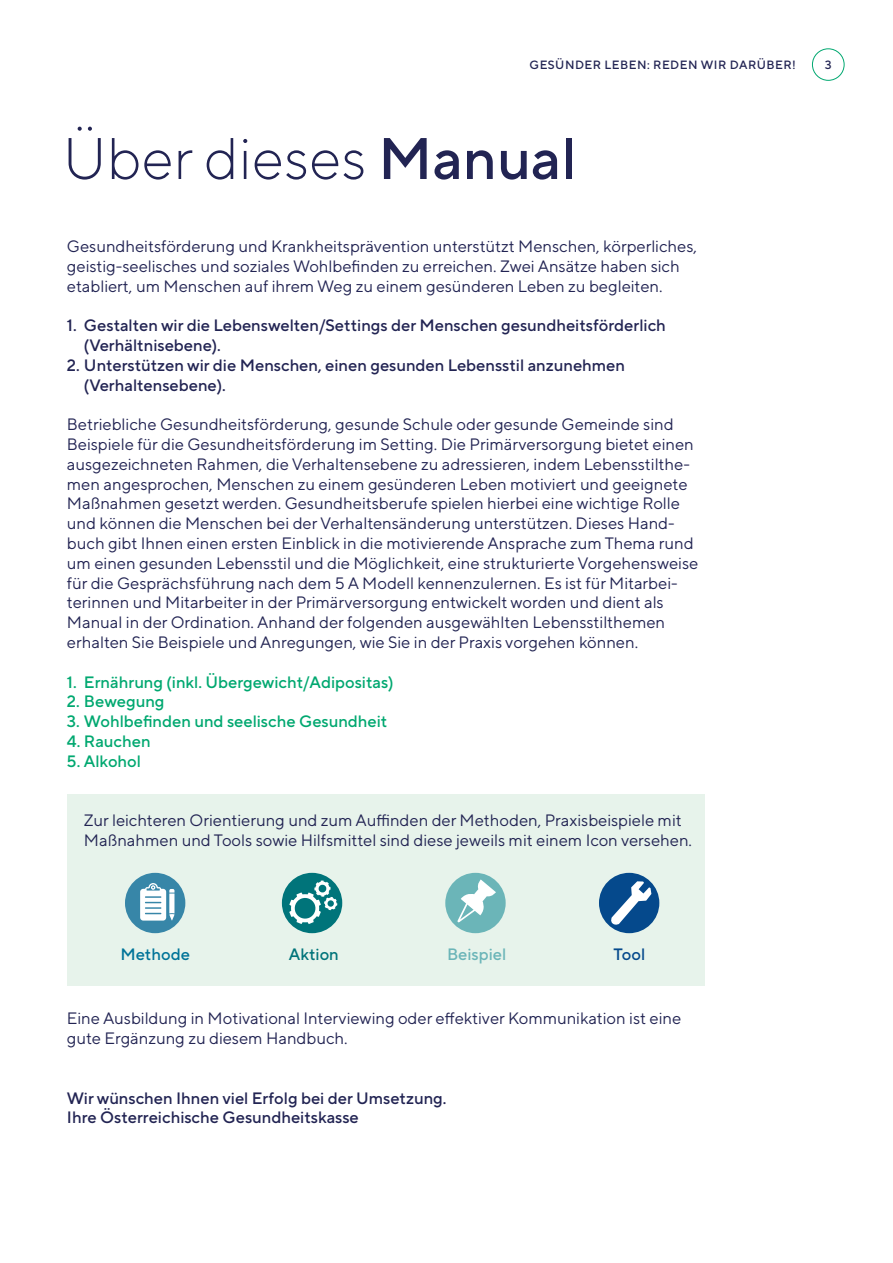
<style>
.page{position:relative;width:893px;height:1263px;background:#fff}
.page>*{position:absolute;margin:0;border:0;box-sizing:border-box;transform-origin:0 0}
.t1{font:300 58.5px "TT Norms Pro";color:#222453}
.t2{font:16.5px/19.8px "TT Norms Pro";color:#222453}
.t3{font:500 16.5px/19.8px "TT Norms Pro";color:#222453}
.t4{font:500 16.5px "TT Norms Pro";color:#00a870}
.t5{font:500 16.5px "TT Norms Pro";color:#6bb5b8}
.t6{font:500 16.5px "TT Norms Pro";color:#007499}
.t7{font:500 16.5px "TT Norms Pro";color:#00747a}
.t8{font:500 16.5px "TT Norms Pro";color:#05498c}
.t9{font:500 12px "TT Norms Pro";letter-spacing:.04em;color:#222453}
.s1{font-weight:500}
</style>
<div class="page">
<div style="left:812px;top:48px;width:32px;height:33px;border:1px solid #00a870;border-radius:50%"></div>
<div style="left:67px;top:794px;width:638px;height:191px;background:#e7f3eb"></div>
<div style="left:125px;top:873px;width:60px;height:60px;background:#3786a8;border-radius:50%"></div>
<svg style="left:140px;top:883px;width:34px;height:37px"></svg>
<div style="left:445px;top:873px;width:61px;height:60px;background:#6bb5b8;border-radius:50%"></div>
<svg style="left:456px;top:879px;width:40px;height:44px"></svg>
<div style="left:282px;top:873px;width:60px;height:60px;background:#00747a;border-radius:50%"></div>
<svg style="left:289px;top:880px;width:48px;height:44px"></svg>
<div style="left:599px;top:873px;width:60px;height:60px;background:#05498c;border-radius:50%"></div>
<svg style="left:611px;top:881px;width:40px;height:45px"></svg>
<p class="t9" style="left:530px;top:57px;width:268px">GESÜNDER LEBEN: REDEN WIR DARÜBER!</p>
<p class="t9" style="left:825px;top:57px;width:9px">3</p>
<h1 class="t1" style="left:63px;top:121px;width:515px">Über dieses <span class="s1">Manual</span></h1>
<p class="t2" style="left:67px;top:236px;width:632px">Gesundheitsförderung und Krankheitsprävention unterstützt Menschen, körperliches, geistig-seelisches und soziales Wohlbefinden zu erreichen. Zwei Ansätze haben sich etabliert, um Menschen auf ihrem Weg zu einem gesünderen Leben zu begleiten.</p>
<p class="t3" style="left:84px;top:315px;width:583px;text-indent:-17px">1. Gestalten wir die Lebenswelten/Settings der Menschen gesundheitsförderlich (Verhältnisebene).</p>
<p class="t3" style="left:84px;top:355px;width:543px;text-indent:-17px">2. Unterstützen wir die Menschen, einen gesunden Lebensstil anzunehmen (Verhaltensebene).</p>
<p class="t2" style="left:67px;top:414px;width:633px">Betriebliche Gesundheitsförderung, gesunde Schule oder gesunde Gemeinde sind Beispiele für die Gesundheitsförderung im Setting. Die Primärversorgung bietet einen ausgezeichneten Rahmen, die Verhaltensebene zu adressieren, indem Lebensstilthe&shy;men angesprochen, Menschen zu einem gesünderen Leben motiviert und geeignete Maßnahmen gesetzt werden. Gesundheitsberufe spielen hierbei eine wichtige Rolle und können die Menschen bei der Verhaltensänderung unterstützen. Dieses Hand&shy;buch gibt Ihnen einen ersten Einblick in die motivierende Ansprache zum Thema rund um einen gesunden Lebensstil und die Möglichkeit, eine strukturierte Vorgehensweise für die Gesprächsführung nach dem 5 A Modell kennenzulernen. Es ist für Mitarbei&shy;terinnen und Mitarbeiter in der Primärversorgung entwickelt worden und dient als Manual in der Ordination. Anhand der folgenden ausgewählten Lebensstilthemen erhalten Sie Beispiele und Anregungen, wie Sie in der Praxis vorgehen können.</p>
<p class="t4" style="left:67px;top:671px;width:328px">1. Ernährung (inkl. Übergewicht/Adipositas)</p>
<p class="t4" style="left:67px;top:691px;width:99px">2. Bewegung</p>
<p class="t4" style="left:67px;top:711px;width:322px">3. Wohlbefinden und seelische Gesundheit</p>
<p class="t4" style="left:67px;top:731px;width:85px">4. Rauchen</p>
<p class="t4" style="left:67px;top:750px;width:76px">5. Alkohol</p>
<p class="t2" style="left:84px;top:810px;width:610px">Zur leichteren Orientierung und zum Auffinden der Methoden, Praxisbeispiele mit<br>Maßnahmen und Tools sowie Hilfsmittel sind diese jeweils mit einem Icon versehen.</p>
<p class="t6" style="left:120px;top:943px;width:71px">Methode</p>
<p class="t7" style="left:289px;top:943px;width:51px">Aktion</p>
<p class="t5" style="left:447px;top:943px;width:61px">Beispiel</p>
<p class="t8" style="left:614px;top:943px;width:33px">Tool</p>
<p class="t2" style="left:67px;top:1008px;width:616px">Eine Ausbildung in Motivational Interviewing oder effektiver Kommunikation ist eine gute Ergänzung zu diesem Handbuch.</p>
<p class="t3" style="left:67px;top:1087px;width:381px">Wir wünschen Ihnen viel Erfolg bei der Umsetzung.<br>Ihre Österreichische Gesundheitskasse</p>
</div>
